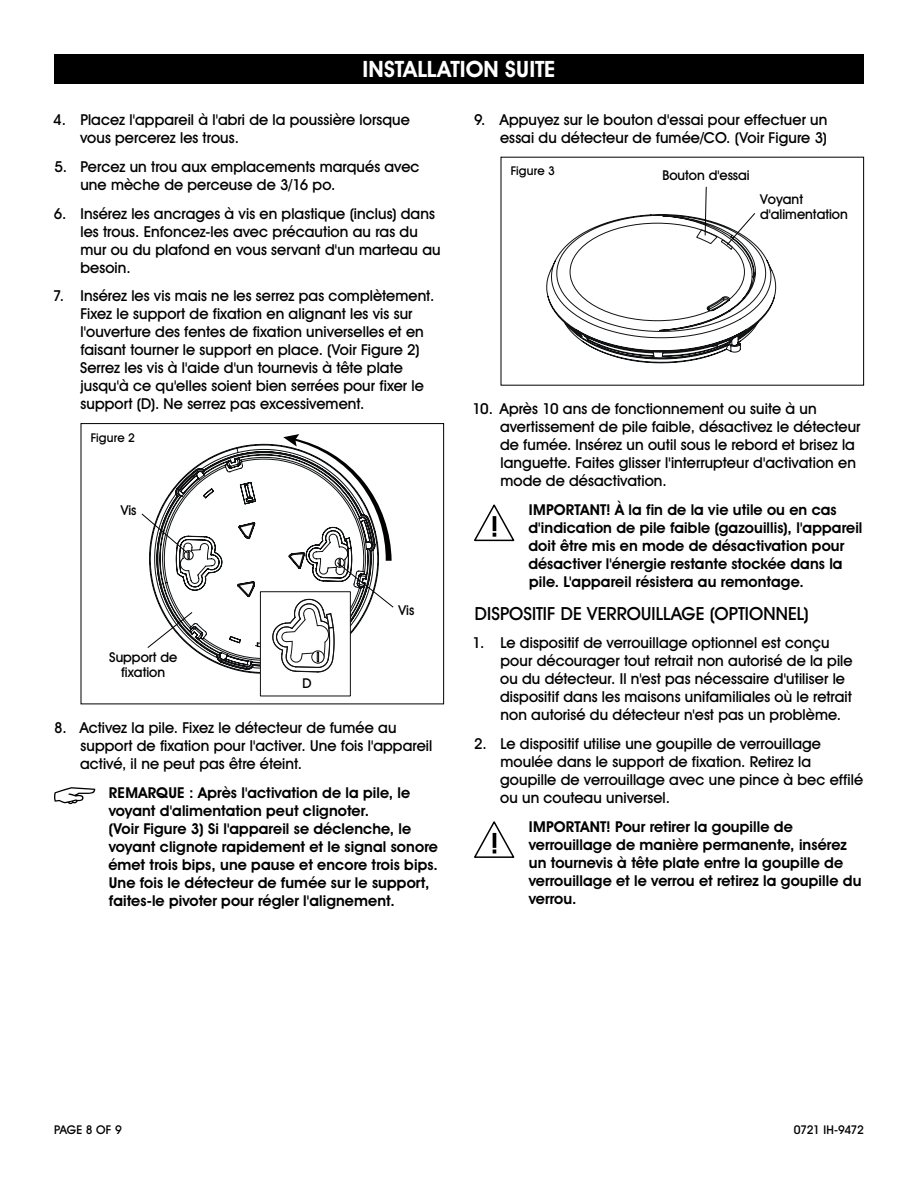
<style>
.page{position:relative;width:918px;height:1188px;background:#fff}
.page>*{position:absolute;margin:0;border:0;box-sizing:border-box;transform-origin:0 0}
.t1{font:700 22.5px "Uline Two Knine";letter-spacing:.005em;color:#fff}
.t2{font:18px "Uline Two Knine";letter-spacing:.005em;color:#000}
.t3{font:15px/18px "Uline Two Knine";letter-spacing:.005em;color:#000}
.t4{font:700 15px/18px "Uline Two Knine";letter-spacing:.005em;color:#000}
.t5{font:13.5px/15px "Uline Two Knine";color:#000;text-align:center}
.t6{font:12px "Uline Two Knine";color:#000}
.t7{font:12px "Uline Two Knine";letter-spacing:-.03em;color:#000}
</style>
<div class="page">
<div style="left:54px;top:54px;width:810px;height:30px;background:#000"></div>
<svg style="left:149px;top:444px;width:111px;height:230px"></svg>
<div style="left:260px;top:591px;width:91px;height:105px;border:1px solid #101112"></div>
<div style="left:81px;top:423px;width:363px;height:281px;border:1px solid #000"></div>
<svg style="left:147px;top:611px;width:46px;height:38px"></svg>
<svg style="left:141px;top:513px;width:49px;height:46px"></svg>
<svg style="left:255px;top:434px;width:139px;height:239px"></svg>
<svg style="left:546px;top:186px;width:230px;height:178px"></svg>
<svg style="left:54px;top:787px;width:41px;height:17px"></svg>
<svg style="left:474px;top:504px;width:40px;height:37px"></svg>
<svg style="left:474px;top:821px;width:40px;height:37px"></svg>
<h1 class="t1" style="left:362px;top:56px;width:195px">INSTALLATION SUITE</h1>
<p class="t3" style="left:80px;top:110px;width:331px;text-indent:-27px">4. Placez l'appareil à l'abri de la poussière lorsque vous percerez les trous.</p>
<p class="t3" style="left:80px;top:157px;width:341px;text-indent:-26px">5. Percez un trou aux emplacements marqués avec une mèche de perceuse de 3/16 po.</p>
<p class="t3" style="left:80px;top:204px;width:362px;text-indent:-27px">6. Insérez les ancrages à vis en plastique (inclus) dans les trous. Enfoncez-les avec précaution au ras du mur ou du plafond en vous servant d'un marteau au besoin.</p>
<p class="t3" style="left:80px;top:287px;width:356px;text-indent:-27px">7. Insérez les vis mais ne les serrez pas complètement.<br>Fixez le support de fixation en alignant les vis sur l'ouverture des fentes de fixation universelles et en faisant tourner le support en place. (Voir Figure 2)<br>Serrez les vis à l'aide d'un tournevis à tête plate jusqu'à ce qu'elles soient bien serrées pour fixer le support (D). Ne serrez pas excessivement.</p>
<p class="t3" style="left:474px;top:110px;width:355px;text-align:right">9. Appuyez sur le bouton d'essai pour effectuer un essai du détecteur de fumée/CO. (Voir Figure 3)</p>
<p class="t6" style="left:511px;top:164px;width:46px">Figure 3</p>
<p class="t5" style="left:662px;top:167px;width:89px">Bouton d'essai</p>
<p class="t5" style="left:760px;top:191px;width:89px;text-align:left">Voyant d'alimentation</p>
<p class="t3" style="left:500px;top:400px;width:362px;text-indent:-27px">10. Après 10 ans de fonctionnement ou suite à un avertissement de pile faible, désactivez le détecteur de fumée. Insérez un outil sous le rebord et brisez la languette. Faites glisser l'interrupteur d'activation en mode de désactivation.</p>
<p class="t4" style="left:528px;top:501px;width:336px">IMPORTANT! À la fin de la vie utile ou en cas d'indication de pile faible (gazouillis), l'appareil doit être mis en mode de désactivation pour désactiver l'énergie restante stockée dans la pile. L'appareil résistera au remontage.</p>
<p class="t2" style="left:475px;top:602px;width:336px">DISPOSITIF DE VERROUILLAGE (OPTIONNEL)</p>
<p class="t3" style="left:500px;top:634px;width:354px;text-indent:-27px">1. Le dispositif de verrouillage optionnel est conçu pour décourager tout retrait non autorisé de la pile ou du détecteur. Il n'est pas nécessaire d'utiliser le dispositif dans les maisons unifamiliales où le retrait non autorisé du détecteur n'est pas un problème.</p>
<p class="t3" style="left:500px;top:735px;width:365px;text-indent:-26px">2. Le dispositif utilise une goupille de verrouillage moulée dans le support de fixation. Retirez la goupille de verrouillage avec une pince à bec effilé ou un couteau universel.</p>
<p class="t4" style="left:529px;top:818px;width:334px">IMPORTANT! Pour retirer la goupille de verrouillage de manière permanente, insérez un tournevis à tête plate entre la goupille de verrouillage et le verrou et retirez la goupille du verrou.</p>
<p class="t6" style="left:91px;top:430px;width:46px">Figure 2</p>
<p class="t5" style="left:121px;top:502px;width:17px">Vis</p>
<p class="t5" style="left:399px;top:603px;width:17px">Vis</p>
<p class="t5" style="left:109px;top:650px;width:69px">Support de fixation</p>
<p class="t5" style="left:302px;top:676px;width:11px">D</p>
<p class="t3" style="left:80px;top:719px;width:354px;text-indent:-26px">8. Activez la pile. Fixez le détecteur de fumée au support de fixation pour l'activer. Une fois l'appareil activé, il ne peut pas être éteint.</p>
<p class="t4" style="left:108px;top:783px;width:331px">REMARQUE : Après l'activation de la pile, le voyant d'alimentation peut clignoter.<br>(Voir Figure 3) Si l'appareil se déclenche, le voyant clignote rapidement et le signal sonore émet trois bips, une pause et encore trois bips.<br>Une fois le détecteur de fumée sur le support, faites-le pivoter pour régler l'alignement.</p>
<p class="t6" style="left:54px;top:1122px;width:69px">PAGE 8 OF 9</p>
<p class="t7" style="left:794px;top:1122px;width:72px">0721 IH-9472</p>
</div>
